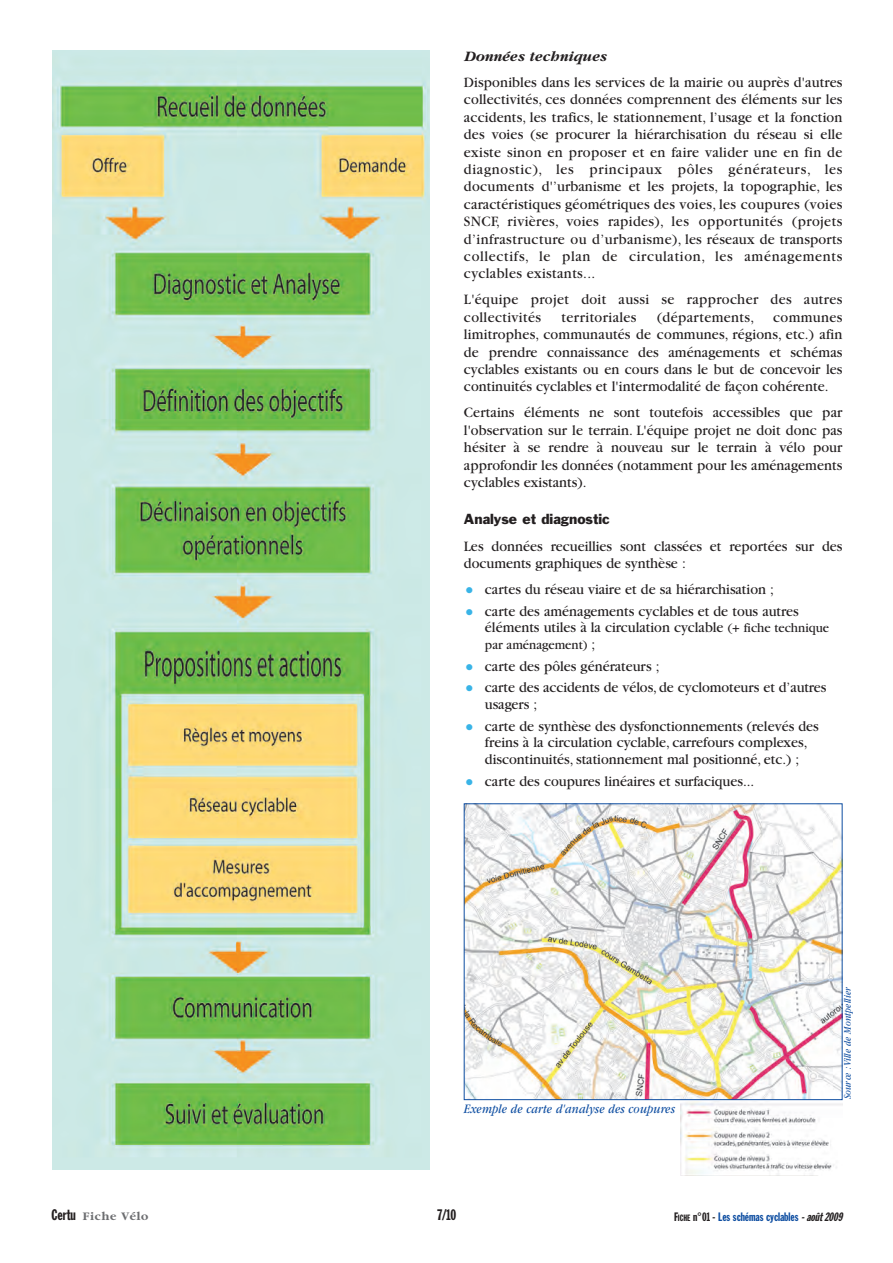
<style>
.page{position:relative;width:893px;height:1263px;background:#fff}
.page>*{position:absolute;margin:0;border:0;box-sizing:border-box;transform-origin:0 0}
.t1{font:15px/17.4px "Garamond";color:#231f20;text-align:justify;scale:.95 1}
.t2{font:15px/17.4px "Garamond";letter-spacing:.025em;color:#231f20;scale:.95 1}
.t3{font:italic 700 15px "Garamond";color:#231f20}
.t4{font:15px "Franklin Gothic Extra Cond";color:#231f20}
.t5{font:italic 13.5px "Garamond";letter-spacing:.01em;color:#0d4da1;scale:.85 1}
.t6{font:13.5px "Franklin Gothic";color:#231f20}
.t7{font:13.5px "Garamond";color:#231f20;scale:.95 1}
.t8{font:12px "Franklin Gothic Extra Cond";color:#0d4da1}
.t9{font:700 12px "Garamond";letter-spacing:.055em;color:#6c6d70}
.t10{font:italic 10.5px "Garamond";letter-spacing:.015em;color:#0d4da1;scale:.85 1}
.s1{color:#39b4e7}
.s2{font-size:13.5px}
.s3{font-size:15px}
.s4{font-family:"Franklin Gothic Extra Cond";font-weight:400;font-size:15px;color:#231f20}
.s5{color:#231f20}
.s6{font-size:9px;color:#231f20}
.s7{font-style:italic;color:#231f20}
</style>
<div class="page">
<img style="left:52px;top:51px;width:377px;height:1119px">
<img style="left:466px;top:805px;width:374px;height:293px">
<div style="left:464px;top:803px;width:378px;height:297px;border:1px solid #0d4da1"></div>
<img style="left:681px;top:1101px;width:162px;height:74px">
<p class="t3" style="left:464px;top:51px;width:145px">Données techniques</p>
<p class="t1" style="left:464px;top:75px;width:400px">Disponibles dans les services de la mairie ou auprès d'autres collectivités, ces données comprennent des éléments sur les accidents, les trafics, le stationnement, l’usage et la fonction des voies (se procurer la hiérarchisation du réseau si elle existe sinon en proposer et en faire valider une en fin de diagnostic), les principaux pôles générateurs, les documents d'’urbanisme et les projets, la topographie, les caractéristiques géométriques des voies, les coupures (voies SNCF, rivières, voies rapides), les opportunités (projets d’infrastructure ou d’urbanisme), les réseaux de transports collectifs, le plan de circulation, les aménagements cyclables existants...</p>
<p class="t2" style="left:464px;top:292px;width:400px">L'équipe projet doit aussi se rapprocher des autres collectivités</p>
<p class="t2" style="left:562px;top:310px;width:80px">territoriales</p>
<p class="t2" style="left:657px;top:310px;width:104px">(départements,</p>
<p class="t1" style="left:464px;top:310px;width:400px;text-indent:309px">communes limitrophes, communautés de communes, régions, etc.) afin de prendre connaissance des aménagements et schémas cyclables existants ou en cours dans le but de concevoir les continuités cyclables et l'intermodalité de façon cohérente.</p>
<p class="t1" style="left:464px;top:405px;width:400px">Certains éléments ne sont toutefois accessibles que par l'observation sur le terrain. L'équipe projet ne doit donc pas hésiter à se rendre à nouveau sur le terrain à vélo pour approfondir les données (notamment pour les aménagements cyclables existants).</p>
<p class="t6" style="left:464px;top:513px;width:147px">Analyse et diagnostic</p>
<p class="t1" style="left:464px;top:540px;width:400px;line-height:17px">Les données recueillies sont classées et reportées sur des documents graphiques de synthèse :</p>
<p class="t1" style="left:465px;top:582px;width:326px"><span class="s1">●</span> cartes du réseau viaire et de sa hiérarchisation ;</p>
<p class="t1" style="left:485px;top:604px;width:364px;line-height:16.6px;text-indent:-20px"><span class="s1">●</span> carte des aménagements cyclables et de tous autres éléments utiles à la circulation cyclable <span class="s2">(+ fiche technique</span></p>
<p class="t7" style="left:485px;top:640px;width:118px">par aménagement) <span class="s3">;</span></p>
<p class="t1" style="left:465px;top:659px;width:206px"><span class="s1">●</span> carte des pôles générateurs ;</p>
<p class="t1" style="left:485px;top:681px;width:361px;line-height:16.6px;text-indent:-20px"><span class="s1">●</span> carte des accidents de vélos, de cyclomoteurs et d’autres usagers ;</p>
<p class="t1" style="left:465px;top:719px;width:373px;line-height:16.6px;text-align:center"><span class="s1">●</span> carte de synthèse des dysfonctionnements (relevés des freins à la circulation cyclable, carrefours complexes, discontinuités, stationnement mal positionné, etc.) ;</p>
<p class="t1" style="left:465px;top:774px;width:306px"><span class="s1">●</span> carte des coupures linéaires et surfaciques...</p>
<p class="t5" style="left:464px;top:1104px;width:250px">Exemple de carte d'analyse des coupures</p>
<p class="t10" style="left:844px;top:1099px;width:134px;rotate:-90deg">Source :Ville de Montpellier</p>
<p class="t9" style="left:51px;top:1212px;width:98px"><span class="s4">Certu</span> Fiche Vélo</p>
<p class="t4" style="left:437px;top:1210px;width:21px">7/10</p>
<p class="t8" style="left:674px;top:1213px;width:172px"><span class="s5">F</span><span class="s6">ICHE</span> <span class="s5">n°01 -</span> Les schémas cyclables <span class="s7">-août 2009</span></p>
</div>
